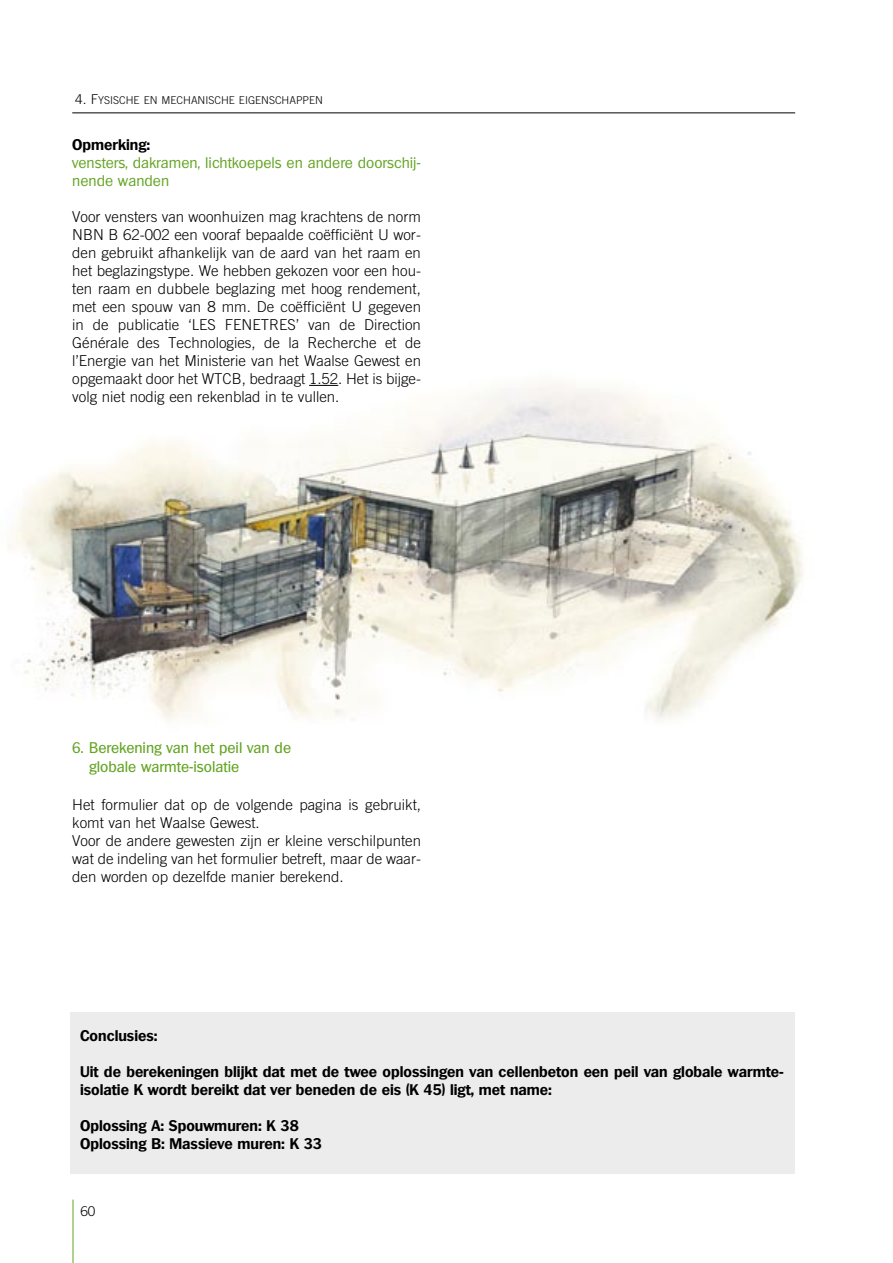
<style>
.page{position:relative;width:893px;height:1263px;background:#fff}
.page>*{position:absolute;margin:0;border:0;box-sizing:border-box;transform-origin:0 0}
.t1{font:300 15px/18px "Trade Gothic LT";color:#000;text-align:justify}
.t2{font:700 15px/18px "Plymouth";color:#000}
.t3{font:300 15px/18px "Trade Gothic";color:#000}
.t4{font:300 15px/18px "Plymouth";color:#62a422}
.t5{font:15px/19.5px "Plymouth";color:#62a422}
.t6{font:300 13.5px "Trade Gothic";color:#000}
.t7{font:300 10.8px "Trade Gothic LT";color:#000}
.s1{font-size:13.5px}
</style>
<div class="page">
<hr style="left:72px;top:113px;width:723px;height:1px;background:#000">
<hr style="left:73px;top:1199px;width:1px;height:64px;background:#62a422">
<img style="left:9px;top:383px;width:794px;height:338px">
<div style="left:70px;top:1012px;width:725px;height:161px;background:#ececed"></div>
<svg style="left:309px;top:385px;width:29px;height:1px"></svg>
<p class="t7" style="left:75px;top:93px;width:249px"><span class="s1">4. F</span>ysische en mechanische eigenschappen</p>
<p class="t2" style="left:72px;top:135px;width:79px">Opmerking:</p>
<p class="t4" style="left:72px;top:153px;width:350px">vensters, dakramen, lichtkoepels en andere doorschij&shy;nende wanden</p>
<p class="t1" style="left:72px;top:207px;width:350px">Voor vensters van woonhuizen mag krachtens de norm NBN B 62-002 een vooraf bepaalde coëfficiënt U wor&shy;den gebruikt afhankelijk van de aard van het raam en het beglazingstype. We hebben gekozen voor een hou&shy;ten raam en dubbele beglazing met hoog rendement, met een spouw van 8 mm. De coëfficiënt U gegeven in de publicatie ‘LES FENETRES’ van de Direction Générale des Technologies, de la Recherche et de l’Energie van het Ministerie van het Waalse Gewest en opgemaakt door het WTCB, bedraagt 1.52. Het is bijge&shy;volg niet nodig een rekenblad in te vullen.</p>
<p class="t5" style="left:89px;top:738px;width:203px;text-indent:-17px">6. Berekening van het peil van de globale warmte-isolatie</p>
<p class="t3" style="left:72px;top:795px;width:350px">Het formulier dat op de volgende pagina is gebruikt, komt van het Waalse Gewest.<br>Voor de andere gewesten zijn er kleine verschilpunten wat de indeling van het formulier betreft, maar de waar&shy;den worden op dezelfde manier berekend.</p>
<p class="t2" style="left:80px;top:1027px;width:79px">Conclusies:</p>
<p class="t2" style="left:80px;top:1063px;width:705px">Uit de berekeningen blijkt dat met de twee oplossingen van cellenbeton een peil van globale warmte&shy;isolatie K wordt bereikt dat ver beneden de eis (K 45) ligt, met name:</p>
<p class="t2" style="left:80px;top:1117px;width:243px">Oplossing A: Spouwmuren: K 38<br>Oplossing B: Massieve muren: K 33</p>
<p class="t6" style="left:80px;top:1203px;width:17px">60</p>
</div>
